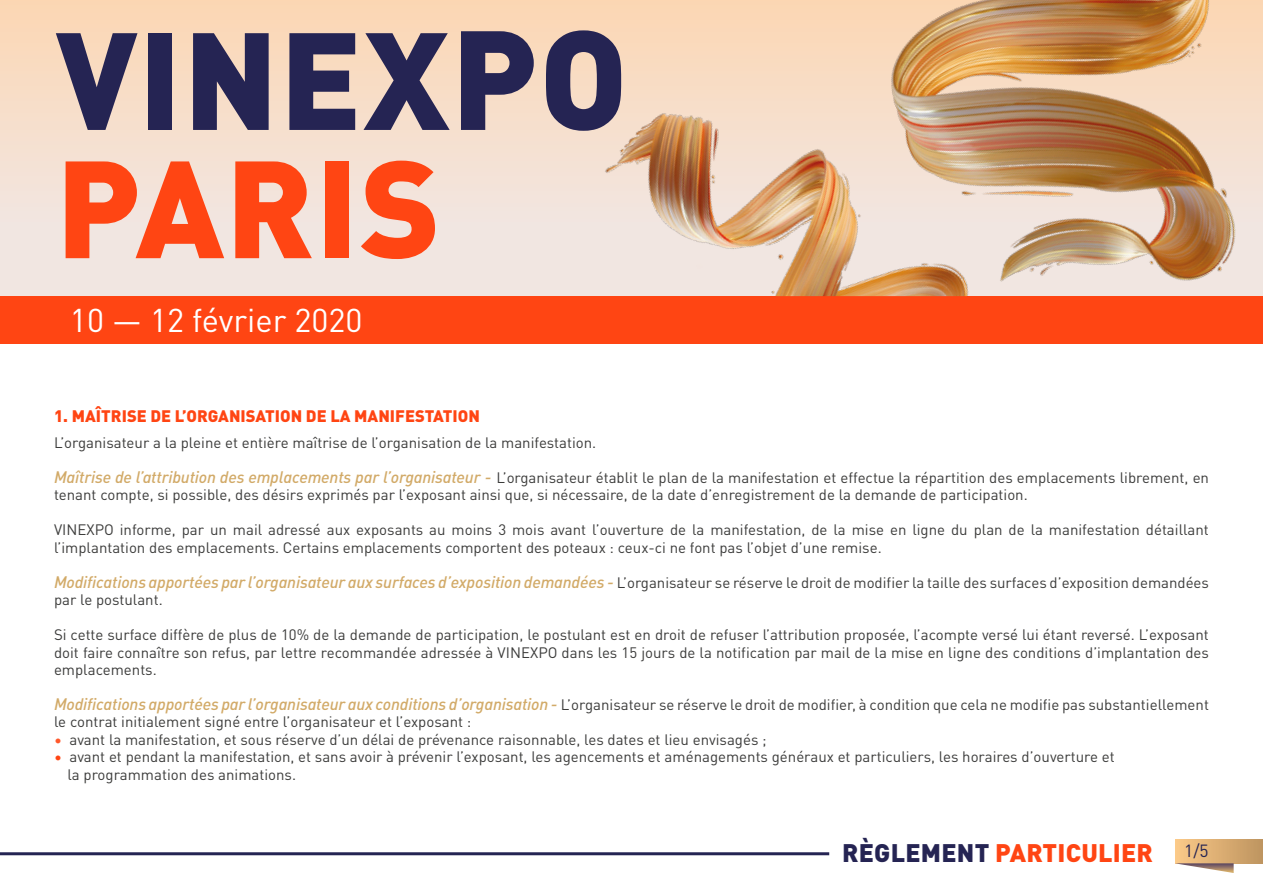
<style>
.page{position:relative;width:1263px;height:893px;background:#fff}
.page>*{position:absolute;margin:0;border:0;box-sizing:border-box;transform-origin:0 0}
.t1{font:900 135.9px/128.2px "DINOT";letter-spacing:.01em;color:#252453}
.t2{font:32.55px "DINOT";color:#fff}
.t3{font:900 25.05px "DINOT";letter-spacing:.01em;color:#ff4513}
.t4{font:17.4px "DINOT";color:#252453}
.t5{font:900 16.5px "DINOT";color:#ff4513}
.t6{font:15px/17.4px "DINOT";color:#3c3c3b}
.s1{font-size:138.6px}
.s2{color:#ff4513}
.s3{font-family:"DIN Medium Italic Alt";font-size:16.5px;color:#d2aa68}
.s4{color:#ff582b}
.s5{color:#252453}
</style>
<div class="page">
<div style="left:1175px;top:840px;width:88px;height:23px;background:linear-gradient(to right,#fbca88,#be9560)"></div>
<div style="left:0;top:0;width:1263px;height:298px;background:linear-gradient(to bottom,#fbd7b6,#efe9ea)"></div>
<div style="left:0;top:296px;width:1263px;height:48px;background:#ff4513"></div>
<svg style="left:1175px;top:863px;width:58px;height:10px"></svg>
<hr style="left:0;top:852px;width:829px;height:3px;background:#252453">
<img style="left:884px;top:0;width:379px;height:297px">
<img style="left:575px;top:97px;width:401px;height:199px">
<h1 class="t1" style="left:56px;top:3px;width:574px">VINEX<span class="s1">PO<br></span><span class="s2">PARIS</span></h1>
<h2 class="t2" style="left:70px;top:296px;width:294px">10 — 12 février 2020</h2>
<p class="t5" style="left:54px;top:403px;width:427px">1. MAÎTRISE DE L’ORGANISATION DE LA MANIFESTATION</p>
<p class="t6" style="left:54px;top:433px;width:544px">L’organisateur a la pleine et entière maîtrise de l’organisation de la manifestation.</p>
<p class="t6" style="left:54px;top:467px;width:1156px"><span class="s3">Maîtrise de l’attribution des emplacements par l’organisateur -</span> L’organisateur établit le plan de la manifestation et effectue la répartition des emplacements librement, en tenant compte, si possible, des désirs exprimés par l’exposant ainsi que, si nécessaire, de la date d’enregistrement de la demande de participation.</p>
<p class="t6" style="left:54px;top:520px;width:1156px">VINEXPO informe, par un mail adressé aux exposants au moins 3 mois avant l’ouverture de la manifestation, de la mise en ligne du plan de la manifestation détaillant l’implantation des emplacements. Certains emplacements comportent des poteaux : ceux-ci ne font pas l’objet d’une remise.</p>
<p class="t6" style="left:54px;top:572px;width:1156px"><span class="s3">Modifications apportées par l’organisateur aux surfaces d’exposition demandées -</span> L’organisateur se réserve le droit de modifier la taille des surfaces d’exposition demandées par le postulant.</p>
<p class="t6" style="left:54px;top:625px;width:1156px;text-align:justify">Si cette surface diffère de plus de 10% de la demande de participation, le postulant est en droit de refuser l’attribution proposée, l’acompte versé lui étant reversé. L’exposant doit faire connaître son refus, par lettre recommandée adressée à VINEXPO dans les 15 jours de la notification par mail de la mise en ligne des conditions d’implantation des emplacements.</p>
<p class="t6" style="left:54px;top:694px;width:1156px"><span class="s3">Modifications apportées par l’organisateur aux conditions d’organisation -</span> L’organisateur se réserve le droit de modifier, à condition que cela ne modifie pas substantiellement le contrat initialement signé entre l’organisateur et l’exposant :</p>
<p class="t6" style="left:54px;top:729px;width:714px"><span class="s4">•</span> avant la manifestation, et sous réserve d’un délai de prévenance raisonnable, les dates et lieu envisagés ;</p>
<p class="t6" style="left:68px;top:747px;width:1049px;text-indent:-14px"><span class="s2">•</span> avant et pendant la manifestation, et sans avoir à prévenir l’exposant, les agencements et aménagements généraux et particuliers, les horaires d’ouverture et la programmation des animations.</p>
<h3 class="t3" style="left:842px;top:833px;width:312px"><span class="s5">RÈGLEMENT</span> PARTICULIER</h3>
<p class="t4" style="left:1184px;top:838px;width:26px">1/5</p>
</div>
